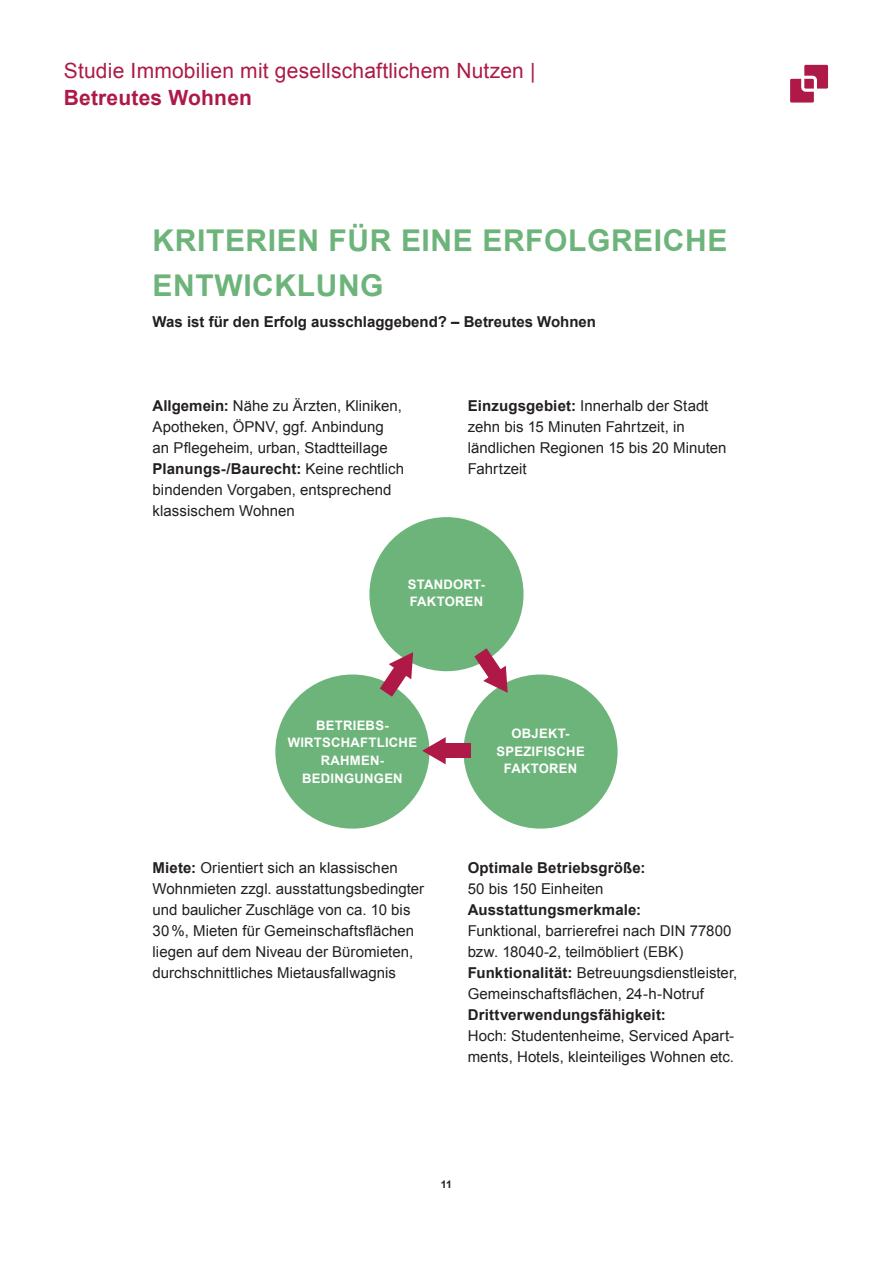
<style>
.page{position:relative;width:893px;height:1263px;background:#fff}
.page>*{position:absolute;margin:0;border:0;box-sizing:border-box;transform-origin:0 0}
.subline{font:700 30px/45px "Arial";letter-spacing:.02em;color:#6db47a}
.t1{font:21px "Arial";letter-spacing:.01em;color:#ae1947}
.Headline_22{font:700 21px "Arial";letter-spacing:.01em;color:#ae1947}
.Copy_2{font:15px/21px "Arial";letter-spacing:.005em;color:#231f20}
.sub{font:700 15px "Arial";color:#231f20}
.subline-2{font:700 13.05px/17.9px "Arial";letter-spacing:.02em;color:#fff;text-align:center}
.t2{font:700 10.5px "Arial";color:#231f20}
.s1{font-weight:700}
</style>
<div class="page">
<svg style="left:790px;top:65px;width:38px;height:38px"></svg>
<div style="left:463px;top:674px;width:155px;height:155px;background:#6db47a;border-radius:50%"></div>
<div style="left:275px;top:674px;width:154px;height:155px;background:#6db47a;border-radius:50%"></div>
<div style="left:369px;top:517px;width:155px;height:154px;background:#6db47a;border-radius:50%"></div>
<svg style="left:474px;top:648px;width:34px;height:45px"></svg>
<svg style="left:422px;top:737px;width:24px;height:27px"></svg>
<div style="left:436px;top:743px;width:35px;height:15px;background:#ae1947"></div>
<svg style="left:380px;top:652px;width:33px;height:45px"></svg>
<h2 class="t1" style="left:64px;top:57px;width:473px">Studie Immobilien mit gesellschaftlichem Nutzen |</h2>
<p class="Headline_22" style="left:64px;top:83px;width:190px">Betreutes Wohnen</p>
<p class="subline" style="left:153px;top:219px;width:576px">KRITERIEN FÜR EINE ERFOLGREICHE<br>ENTWICKLUNG</p>
<p class="sub" style="left:153px;top:312px;width:445px">Was ist für den Erfolg ausschlaggebend? – Betreutes Wohnen</p>
<p class="Copy_2" style="left:153px;top:395px;width:251px"><span class="s1">Allgemein:</span> Nähe zu Ärzten, Kliniken,<br>Apotheken, ÖPNV, ggf. Anbindung an Pflegeheim, urban, Stadtteillage</p>
<p class="Copy_2" style="left:153px;top:458px;width:253px"><span class="s1">Planungs-/Baurecht:</span> Keine rechtlich bindenden Vorgaben, entsprechend</p>
<p class="Copy_2" style="left:153px;top:500px;width:144px">klassischem Wohnen</p>
<p class="Copy_2" style="left:468px;top:395px;width:260px"><span class="s1">Einzugsgebiet:</span> Innerhalb der Stadt zehn bis 15 Minuten Fahrtzeit, in ländlichen Regionen 15 bis 20 Minuten<br>Fahrtzeit</p>
<p class="subline-2" style="left:408px;top:575px;width:79px">STANDORT-</p>
<p class="subline-2" style="left:410px;top:593px;width:75px">FAKTOREN</p>
<p class="subline-2" style="left:288px;top:716px;width:131px">BETRIEBS-<br>WIRTSCHAFTLICHE</p>
<p class="subline-2" style="left:321px;top:752px;width:65px">RAHMEN-</p>
<p class="subline-2" style="left:302px;top:770px;width:102px">BEDINGUNGEN</p>
<p class="subline-2" style="left:511px;top:724px;width:60px">OBJEKT-</p>
<p class="subline-2" style="left:496px;top:742px;width:90px">SPEZIFISCHE</p>
<p class="subline-2" style="left:504px;top:760px;width:75px">FAKTOREN</p>
<p class="Copy_2" style="left:153px;top:857px;width:273px"><span class="s1">Miete:</span> Orientiert sich an klassischen Wohnmieten zzgl. ausstattungsbedingter und baulicher Zuschläge von ca. 10 bis 30%, Mieten für Gemeinschaftsflächen liegen auf dem Niveau der Büromieten, durchschnittliches Mietausfallwagnis</p>
<p class="Copy_2" style="left:468px;top:857px;width:265px"><span class="s1">Optimale Betriebsgröße:<br></span>50 bis 150 Einheiten<br><span class="s1">Ausstattungsmerkmale:<br></span>Funktional, barrierefrei nach DIN 77800 bzw. 18040-2, teilmöbliert (EBK)</p>
<p class="Copy_2" style="left:468px;top:962px;width:271px"><span class="s1">Funktionalität:</span> Betreuungsdienstleister,<br>Gemeinschaftsflächen, 24-h-Notruf</p>
<p class="Copy_2" style="left:468px;top:1004px;width:268px"><span class="s1">Drittverwendungsfähigkeit:<br></span>Hoch: Studentenheime, Serviced Apart&shy;ments, Hotels, kleinteiliges Wohnen etc.</p>
<p class="t2" style="left:441px;top:1177px;width:13px">11</p>
</div>
